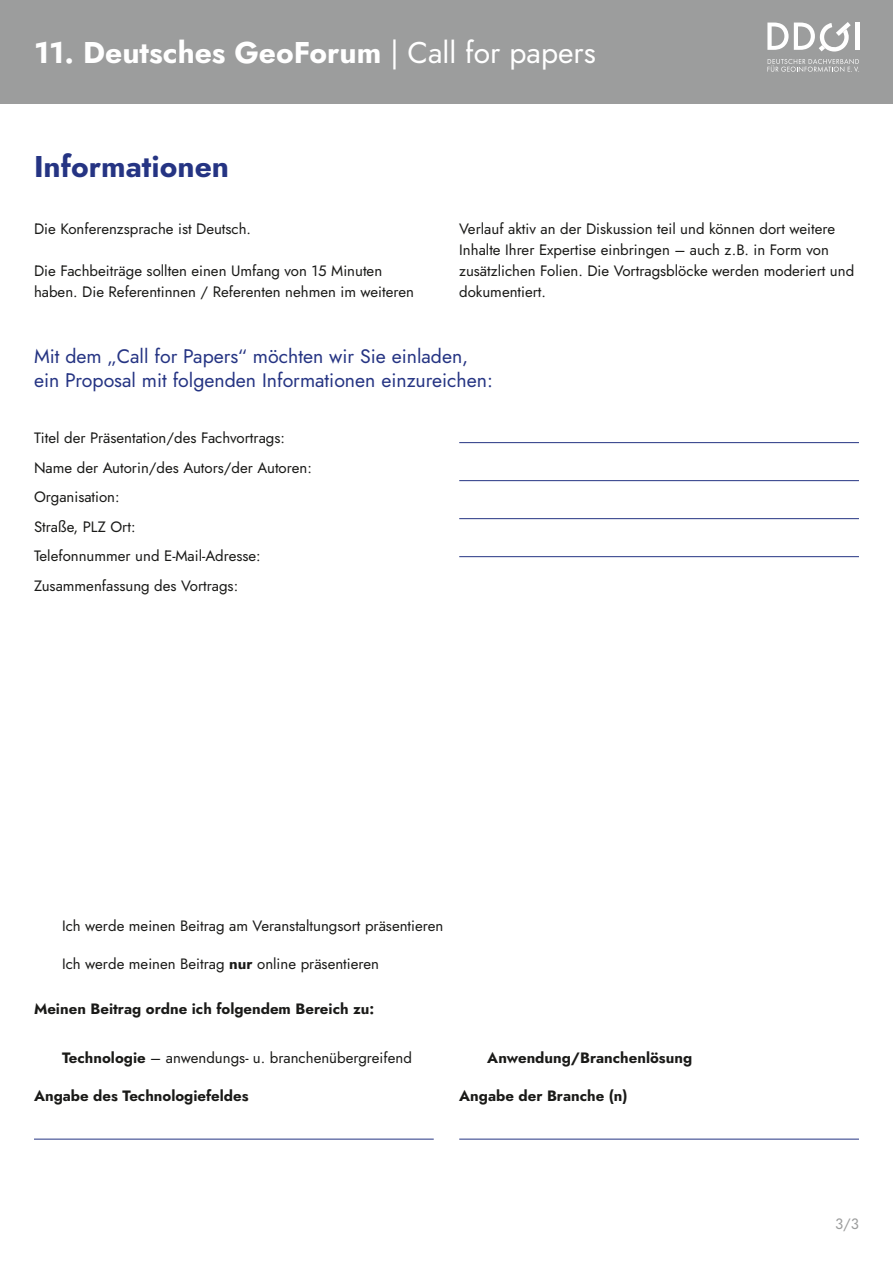
<style>
.page{position:relative;width:893px;height:1263px;background:#fff}
.page>*{position:absolute;margin:0;border:0;box-sizing:border-box;transform-origin:0 0}
.t1{font:700 30px "Jost";color:#fff}
.t2{font:700 30px "Jost";color:#253483}
.t3{font:19.5px/23.4px "Jost";color:#253483}
.t4{font:15px/29.5px "Jost";color:#1a1a18}
.t5{font:700 15px "Jost";color:#1a1a18}
.t6{font:15px "Jost";color:#9c9d9d}
.s1{font-weight:400}
.s2{font-weight:700}
</style>
<div class="page">
<hr style="left:459px;top:442px;width:400px;height:1px;background:#253483">
<hr style="left:459px;top:480px;width:400px;height:1px;background:#253483">
<hr style="left:459px;top:518px;width:400px;height:1px;background:#253483">
<hr style="left:459px;top:556px;width:400px;height:1px;background:#253483">
<div style="left:0;top:0;width:893px;height:103px;background:#9c9d9d"></div>
<hr style="left:34px;top:1139px;width:400px;height:1px;background:#253483">
<hr style="left:459px;top:1139px;width:400px;height:1px;background:#253483">
<svg style="left:767px;top:59px;width:92px;height:13px"></svg>
<hr style="left:855px;top:23px;width:4px;height:27px;background:#fff">
<svg style="left:767px;top:22px;width:84px;height:30px"></svg>
<h1 class="t1" style="left:34px;top:33px;width:563px">11. Deutsches GeoForum <span class="s1">| Call for papers</span></h1>
<h1 class="t2" style="left:34px;top:146px;width:197px">Informationen</h1>
<p class="t4" style="left:34px;top:214px;width:219px">Die Konferenzsprache ist Deutsch.</p>
<p class="t4" style="left:34px;top:260px;width:381px;line-height:21px">Die Fachbeiträge sollten einen Umfang von 15 Minuten haben. Die Referentinnen / Referenten nehmen im weiteren</p>
<p class="t4" style="left:459px;top:218px;width:396px;line-height:21px">Verlauf aktiv an der Diskussion teil und können dort weitere Inhalte Ihrer Expertise einbringen – auch z.B. in Form von zusätzlichen Folien. Die Vortragsblöcke werden moderiert und dokumentiert.</p>
<h2 class="t3" style="left:34px;top:345px;width:460px">Mit dem „Call for Papers“ möchten wir Sie einladen, ein Proposal mit folgenden Informationen einzureichen:</h2>
<p class="t4" style="left:34px;top:423px;width:279px">Titel der Präsentation/des Fachvortrags:<br>Name der Autorin/des Autors/der Autoren:<br>Organisation:<br>Straße, PLZ Ort:<br>Telefonnummer und E-Mail-Adresse:<br>Zusammenfassung des Vortrags:</p>
<p class="t4" style="left:62px;top:911px;width:383px">Ich werde meinen Beitrag am Veranstaltungsort präsentieren</p>
<p class="t4" style="left:62px;top:949px;width:318px">Ich werde meinen Beitrag <span class="s2">nur</span> online präsentieren</p>
<p class="t5" style="left:34px;top:998px;width:342px">Meinen Beitrag ordne ich folgendem Bereich zu:</p>
<p class="t4" style="left:62px;top:1043px;width:351px"><span class="s2">Technologie</span> – anwendungs- u. branchenübergreifend</p>
<p class="t5" style="left:34px;top:1086px;width:216px">Angabe des Technologiefeldes</p>
<p class="t5" style="left:487px;top:1048px;width:206px">Anwendung/Branchenlösung</p>
<p class="t5" style="left:459px;top:1086px;width:170px">Angabe der Branche (n)</p>
<p class="t6" style="left:835px;top:1213px;width:25px">3/3</p>
</div>
